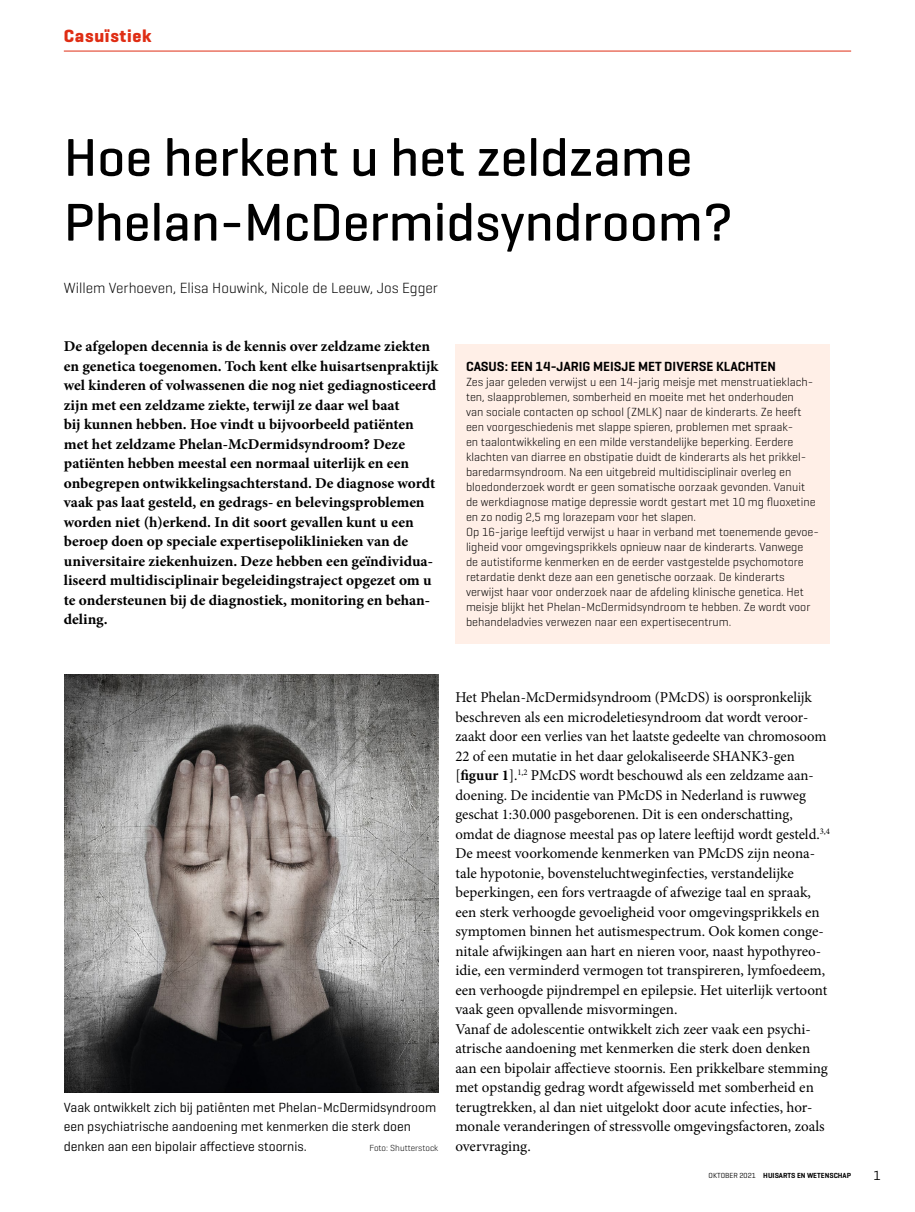
<style>
.page{position:relative;width:915px;height:1212px;background:#fff}
.page>*{position:absolute;margin:0;border:0;box-sizing:border-box;transform-origin:0 0}
.Title_artikelkop{font:500 54px/64.8px "Geogrotesque";color:#000}
.t1{font:700 18px "Geogrotesque";letter-spacing:.04em;color:#df2d14}
.Para_broodtekst{font:15px/19.5px "Minion Pro";color:#000}
.Para_intro{font:700 15px/19.5px "Minion Pro";color:#000}
.Author_auteur{font:300 15px "Geogrotesque";color:#000}
.Image_Caption_figuur{font:13.5px/19.5px "Geogrotesque";color:#000}
.Box_Heading_casuskop{font:600 13.5px "Geogrotesque";color:#000}
.Para_casus_tekst{font:300 12px/15px "Geogrotesque";color:#000}
.Image_Caption_figuur-2{font:300 9px "Geogrotesque";color:#000}
.t2{font:600 7.5px "Geogrotesque";color:#000}
.t3{font:7.5px "Geogrotesque";color:#000}
.s1{font-weight:700}
.s2{font-weight:400}
</style>
<div class="page">
<hr style="left:64px;top:51px;width:786px;height:1px;background:#df2d14">
<div style="left:455px;top:345px;width:374px;height:299px;background:#ffefe7"></div>
<img style="left:65px;top:674px;width:373px;height:418px">
<p class="t1" style="left:64px;top:25px;width:89px">Casuïstiek</p>
<p class="Title_artikelkop" style="left:64px;top:124px;width:670px">Hoe herkent u het zeldzame<br>Phelan-McDermidsyndroom?</p>
<p class="Author_auteur" style="left:64px;top:278px;width:375px">Willem Verhoeven, Elisa Houwink, Nicole de Leeuw, Jos Egger</p>
<p class="Para_intro" style="left:64px;top:337px;width:376px">De afgelopen decennia is de kennis over zeldzame ziekten en genetica toegenomen. Toch kent elke huisartsenpraktijk wel kinderen of volwassenen die nog niet gediagnosticeerd zijn met een zeldzame ziekte, terwijl ze daar wel baat<br>bij kunnen hebben. Hoe vindt u bijvoorbeeld patiënten met het zeldzame Phelan-McDermidsyndroom? Deze patiënten hebben meestal een normaal uiterlijk en een onbegrepen ontwikkelingsachterstand. De diagnose wordt vaak pas laat gesteld, en gedrags- en belevingsproblemen worden niet (h)erkend. In dit soort gevallen kunt u een beroep doen op speciale expertisepoliklinieken van de universitaire ziekenhuizen. Deze hebben een geïndividua&shy;liseerd multidisciplinair begeleidingstraject opgezet om u te ondersteunen bij de diagnostiek, monitoring en behan&shy;deling.</p>
<p class="Box_Heading_casuskop" style="left:466px;top:358px;width:311px">CASUS: EEN 14-JARIG MEISJE MET DIVERSE KLACHTEN</p>
<p class="Para_casus_tekst" style="left:466px;top:374px;width:351px">Zes jaar geleden verwijst u een 14-jarig meisje met menstruatieklach&shy;ten, slaapproblemen, somberheid en moeite met het onderhouden<br>van sociale contacten op school (ZMLK) naar de kinderarts. Ze heeft een voorgeschiedenis met slappe spieren, problemen met spraak-<br>en taalontwikkeling en een milde verstandelijke beperking. Eerdere klachten van diarree en obstipatie duidt de kinderarts als het prikkel&shy;baredarmsyndroom. Na een uitgebreid multidisciplinair overleg en bloedonderzoek wordt er geen somatische oorzaak gevonden. Vanuit de werkdiagnose matige depressie wordt gestart met 10 mg fluoxetine en zo nodig 2,5 mg lorazepam voor het slapen.</p>
<p class="Para_casus_tekst" style="left:466px;top:524px;width:354px">Op 16-jarige leeftijd verwijst u haar in verband met toenemende gevoe&shy;ligheid voor omgevingsprikkels opnieuw naar de kinderarts. Vanwege<br>de autistiforme kenmerken en de eerder vastgestelde psychomotore retardatie denkt deze aan een genetische oorzaak. De kinderarts verwijst haar voor onderzoek naar de afdeling klinische genetica. Het meisje blijkt het Phelan-McDermidsyndroom te hebben. Ze wordt voor behandeladvies verwezen naar een expertisecentrum.</p>
<p class="Image_Caption_figuur" style="left:64px;top:1097px;width:374px">Vaak ontwikkelt zich bij patiënten met Phelan--McDermidsyndroom een psychiatrische aandoening met kenmerken die sterk doen denken aan een bipolair affectieve stoornis.</p>
<p class="Image_Caption_figuur-2" style="left:369px;top:1142px;width:70px">Foto: Shutterstock</p>
<p class="Para_broodtekst" style="left:455px;top:688px;width:376px">Het Phelan-McDermidsyndroom (PMcDS) is oorspronkelijk beschreven als een microdeletiesyndroom dat wordt veroor&shy;zaakt door een verlies van het laatste gedeelte van chromosoom 22 of een mutatie in het daar gelokaliseerde SHANK3-gen [<span class="s1">figuur 1</span>].<sup>1,2</sup> PMcDS wordt beschouwd als een zeldzame aan&shy;doening. De incidentie van PMcDS in Nederland is ruwweg geschat 1:30.000 pasgeborenen. Dit is een onderschatting, omdat de diagnose meestal pas op latere leeftijd wordt gesteld.<sup>3,4</sup></p>
<p class="Para_broodtekst" style="left:455px;top:844px;width:373px">De meest voorkomende kenmerken van PMcDS zijn neona&shy;tale hypotonie, bovensteluchtweginfecties, verstandelijke beperkingen, een fors vertraagde of afwezige taal en spraak, een sterk verhoogde gevoeligheid voor omgevingsprikkels en symptomen binnen het autismespectrum. Ook komen conge&shy;nitale afwijkingen aan hart en nieren voor, naast hypothyreo&shy;ïdie, een verminderd vermogen tot transpireren, lymfoedeem, een verhoogde pijndrempel en epilepsie. Het uiterlijk vertoont vaak geen opvallende misvormingen.</p>
<p class="Para_broodtekst" style="left:455px;top:1019px;width:374px">Vanaf de adolescentie ontwikkelt zich zeer vaak een psychi&shy;atrische aandoening met kenmerken die sterk doen denken aan een bipolair affectieve stoornis. Een prikkelbare stemming met opstandig gedrag wordt afgewisseld met somberheid en terugtrekken, al dan niet uitgelokt door acute infecties, hor&shy;monale veranderingen of stressvolle omgevingsfactoren, zoals overvraging.</p>
<p class="t2" style="left:708px;top:1171px;width:144px"><span class="s2">OKTOBER 2021</span> HUISARTS EN WETENSCHAP</p>
<p class="t3" style="left:715px;top:1171px;width:42px">maand 0 00</p>
<p class="Image_Caption_figuur" style="left:873px;top:1165px;width:9px">1</p>
</div>
